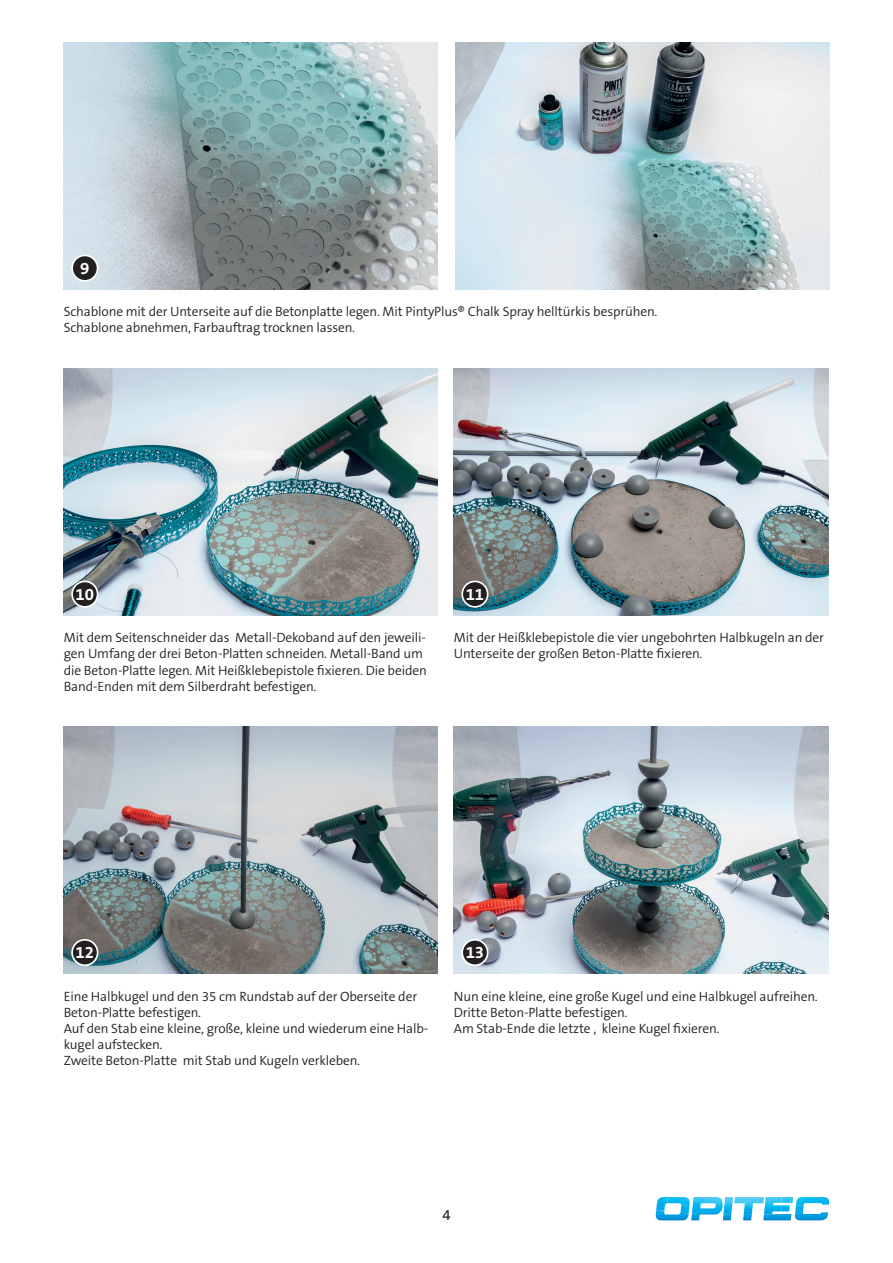
<style>
.page{position:relative;width:893px;height:1263px;background:#fff}
.page>*{position:absolute;margin:0;border:0;box-sizing:border-box;transform-origin:0 0}
.t1{font:700 16.8px "The Sans B W7";color:#fff}
.t2{font:15px "The Sans B W5 Plain";color:#231f20}
.Anleitugns-Text_Desc{font:300 13.5px/16.2px "The Sans B W4";letter-spacing:-.01em;color:#231f20}
</style>
<div class="page">
<svg style="left:655px;top:1197px;width:175px;height:24px"></svg>
<img style="left:64px;top:43px;width:374px;height:246px">
<img style="left:64px;top:368px;width:374px;height:247px">
<img style="left:64px;top:727px;width:374px;height:246px">
<img style="left:454px;top:368px;width:374px;height:247px">
<img style="left:454px;top:727px;width:374px;height:246px">
<img style="left:455px;top:43px;width:374px;height:246px">
<div style="left:72px;top:255px;width:26px;height:26px;background:#231f20;border-radius:50%"></div>
<div style="left:71px;top:255px;width:27px;height:27px;border:2px solid #fff;border-radius:50%"></div>
<div style="left:72px;top:581px;width:26px;height:26px;background:#231f20;border-radius:50%"></div>
<div style="left:71px;top:581px;width:27px;height:27px;border:2px solid #fff;border-radius:50%"></div>
<div style="left:72px;top:940px;width:26px;height:25px;background:#231f20;border-radius:50%"></div>
<div style="left:71px;top:939px;width:27px;height:27px;border:2px solid #fff;border-radius:50%"></div>
<div style="left:462px;top:581px;width:26px;height:26px;background:#231f20;border-radius:50%"></div>
<div style="left:461px;top:581px;width:27px;height:27px;border:2px solid #fff;border-radius:50%"></div>
<div style="left:462px;top:940px;width:26px;height:25px;background:#231f20;border-radius:50%"></div>
<div style="left:461px;top:939px;width:27px;height:27px;border:2px solid #fff;border-radius:50%"></div>
<p class="t1" style="left:80px;top:257px;width:11px">9</p>
<p class="Anleitugns-Text_Desc" style="left:64px;top:304px;width:595px">Schablone mit der Unterseite auf die Betonplatte legen. Mit PintyPlus® Chalk Spray helltürkis besprühen.<br>Schablone abnehmen, Farbauftrag trocknen lassen.</p>
<p class="t1" style="left:76px;top:583px;width:20px">10</p>
<p class="Anleitugns-Text_Desc" style="left:64px;top:630px;width:365px">Mit dem Seitenschneider das Metall-Dekoband auf den jeweili&shy;gen Umfang der drei Beton-Platten schneiden. Metall-Band um die Beton-Platte legen. Mit Heißklebepistole fixieren. Die beiden Band-Enden mit dem Silberdraht befestigen.</p>
<p class="t1" style="left:466px;top:583px;width:20px">11</p>
<p class="Anleitugns-Text_Desc" style="left:454px;top:630px;width:372px">Mit der Heißklebepistole die vier ungebohrten Halbkugeln an der<br>Unterseite der großen Beton-Platte fixieren.</p>
<p class="t1" style="left:76px;top:941px;width:20px">12</p>
<p class="Anleitugns-Text_Desc" style="left:64px;top:988px;width:355px">Eine Halbkugel und den 35 cm Rundstab auf der Oberseite der<br>Beton-Platte befestigen.</p>
<p class="Anleitugns-Text_Desc" style="left:64px;top:1020px;width:366px">Auf den Stab eine kleine, große, kleine und wiederum eine Halb&shy;kugel aufstecken.</p>
<p class="Anleitugns-Text_Desc" style="left:64px;top:1053px;width:298px">Zweite Beton-Platte mit Stab und Kugeln verkleben.</p>
<p class="t1" style="left:466px;top:941px;width:20px">13</p>
<p class="Anleitugns-Text_Desc" style="left:454px;top:988px;width:365px">Nun eine kleine, eine große Kugel und eine Halbkugel aufreihen.</p>
<p class="Anleitugns-Text_Desc" style="left:454px;top:1004px;width:175px">Dritte Beton-Platte befestigen.</p>
<p class="Anleitugns-Text_Desc" style="left:454px;top:1020px;width:267px">Am Stab-Ende die letzte , kleine Kugel fixieren.</p>
<p class="t2" style="left:442px;top:1205px;width:10px">4</p>
</div>
